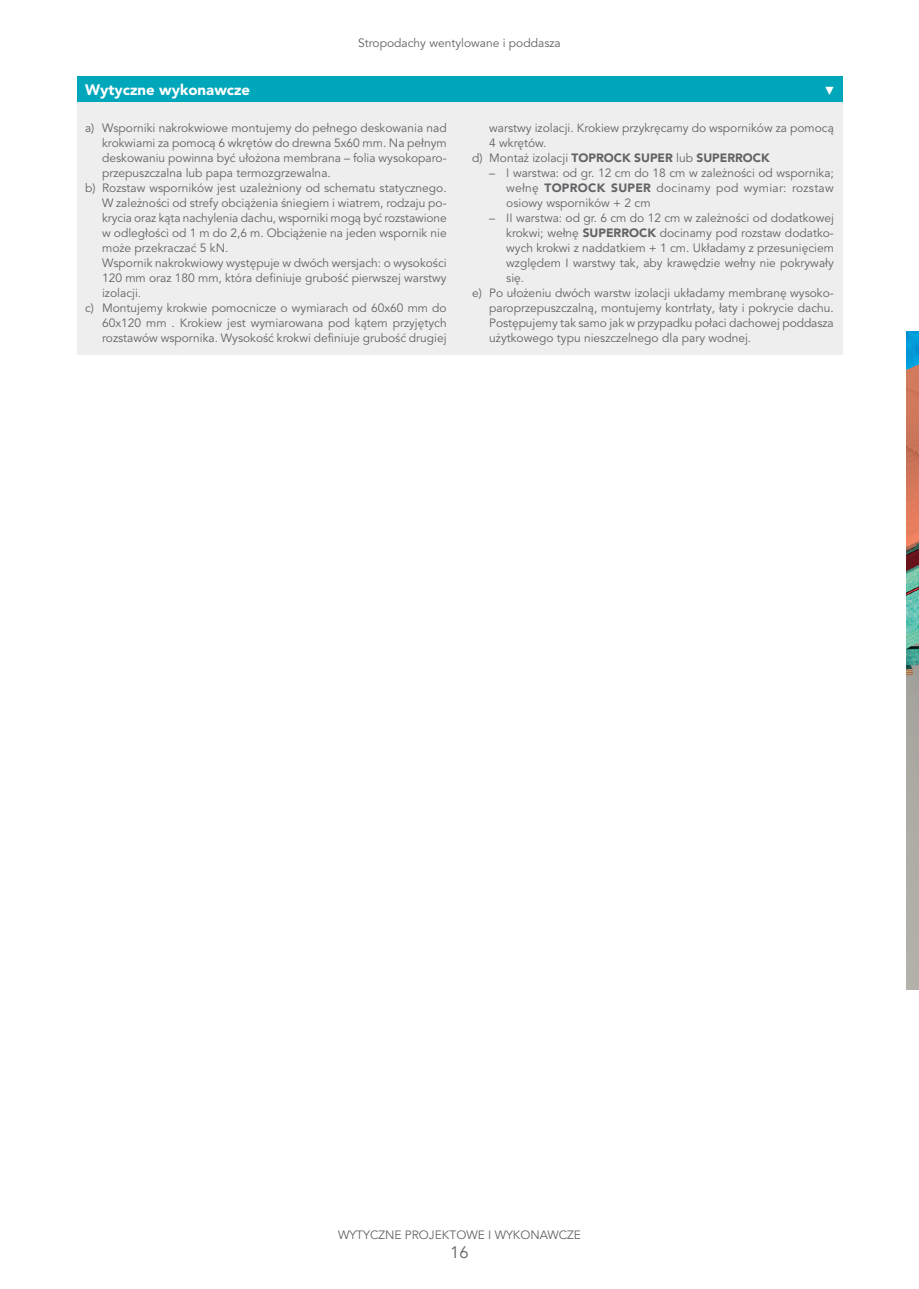
<style>
.page{position:relative;width:919px;height:1289px;background:#fff}
.page>*{position:absolute;margin:0;border:0;box-sizing:border-box;transform-origin:0 0}
.t1{font:16.5px "Avenir LT Pro";color:#636366}
.WYTYCZNE_Belka{font:900 15px "Avenir LT Pro";color:#fff}
.WYTYCZNE_Belka-2{font:15px "Consolas";color:#fff}
.WYTYCZNE_Punkty_I{font:12px/15px "Avenir LT Pro";color:#636366;text-align:justify}
.WYTYCZNE_Punkty_II{font:12px/15px "Avenir LT Pro";color:#636366;text-align:justify}
.WYTYCZNE_Punkty_I-2{font:900 12px "Avenir LT Pro";color:#636366}
.s1{font-weight:400}
.s2{font-weight:900}
</style>
<div class="page">
<img style="left:906px;top:332px;width:12px;height:657px">
<div style="left:77px;top:87px;width:765px;height:268px;background:#eeeeef"></div>
<div style="left:77px;top:77px;width:765px;height:25px;background:#00a6b9"></div>
<p class="WYTYCZNE_Punkty_I" style="left:358px;top:35px;width:204px">Stropodachy wentylowane i poddasza</p>
<p class="WYTYCZNE_Belka" style="left:85px;top:81px;width:167px">Wytyczne wykonawcze</p>
<p class="WYTYCZNE_Belka-2" style="left:825px;top:80px;width:10px">▼</p>
<p class="WYTYCZNE_Punkty_I" style="left:102px;top:121px;width:346px;text-indent:-17px">a) Wsporniki nakrokwiowe montujemy do pełnego deskowania nad krokwiami za pomocą 6 wkrętów do drewna 5x60 mm. Na pełnym deskowaniu powinna być ułożona membrana – folia wysokoparo&shy;przepuszczalna lub papa termozgrzewalna.</p>
<p class="WYTYCZNE_Punkty_I" style="left:102px;top:181px;width:346px;text-indent:-17px">b) Rozstaw wsporników jest uzależniony od schematu statycznego.<br>W zależności od strefy obciążenia śniegiem i wiatrem, rodzaju po&shy;krycia oraz kąta nachylenia dachu, wsporniki mogą być rozstawione w odległości od 1 m do 2,6 m. Obciążenie na jeden wspornik nie może przekraczać 5 kN.</p>
<p class="WYTYCZNE_Punkty_I" style="left:102px;top:256px;width:346px">Wspornik nakrokwiowy występuje w dwóch wersjach: o wysokości 120 mm oraz 180 mm, która definiuje grubość pierwszej warstwy izolacji.</p>
<p class="WYTYCZNE_Punkty_I" style="left:102px;top:301px;width:346px;text-indent:-17px">c) Montujemy krokwie pomocnicze o wymiarach od 60x60 mm do 60x120 mm . Krokiew jest wymiarowana pod kątem przyjętych rozstawów wspornika. Wysokość krokwi definiuje grubość drugiej</p>
<p class="WYTYCZNE_Punkty_I" style="left:489px;top:121px;width:346px">warstwy izolacji. Krokiew przykręcamy do wsporników za pomocą<br>4 wkrętów.</p>
<p class="WYTYCZNE_Punkty_I-2" style="left:472px;top:151px;width:299px"><span class="s1">d) Montaż izolacji</span> TOPROCK SUPER <span class="s1">lub</span> SUPERROCK</p>
<p class="WYTYCZNE_Punkty_II" style="left:506px;top:166px;width:329px;text-indent:-17px">– I warstwa: od gr. 12 cm do 18 cm w zależności od wspornika; wełnę <span class="s2">TOPROCK SUPER</span> docinamy pod wymiar: rozstaw osiowy wsporników + 2 cm</p>
<p class="WYTYCZNE_Punkty_II" style="left:506px;top:211px;width:329px;text-indent:-17px">– II warstwa: od gr. 6 cm do 12 cm w zależności od dodatkowej krokwi; wełnę <span class="s2">SUPERROCK</span> docinamy pod rozstaw dodatko&shy;wych krokwi z naddatkiem + 1 cm. Układamy z przesunięciem względem I warstwy tak, aby krawędzie wełny nie pokrywały się.</p>
<p class="WYTYCZNE_Punkty_I" style="left:489px;top:286px;width:346px;text-indent:-17px">e) Po ułożeniu dwóch warstw izolacji układamy membranę wysoko&shy;paroprzepuszczalną, montujemy kontrłaty, łaty i pokrycie dachu.<br>Postępujemy tak samo jak w przypadku połaci dachowej poddasza użytkowego typu nieszczelnego dla pary wodnej.</p>
<p class="WYTYCZNE_Punkty_I" style="left:338px;top:1226px;width:244px">WYTYCZNE PROJEKTOWE I WYKONAWCZE</p>
<h1 class="t1" style="left:450px;top:1242px;width:20px">16</h1>
</div>
